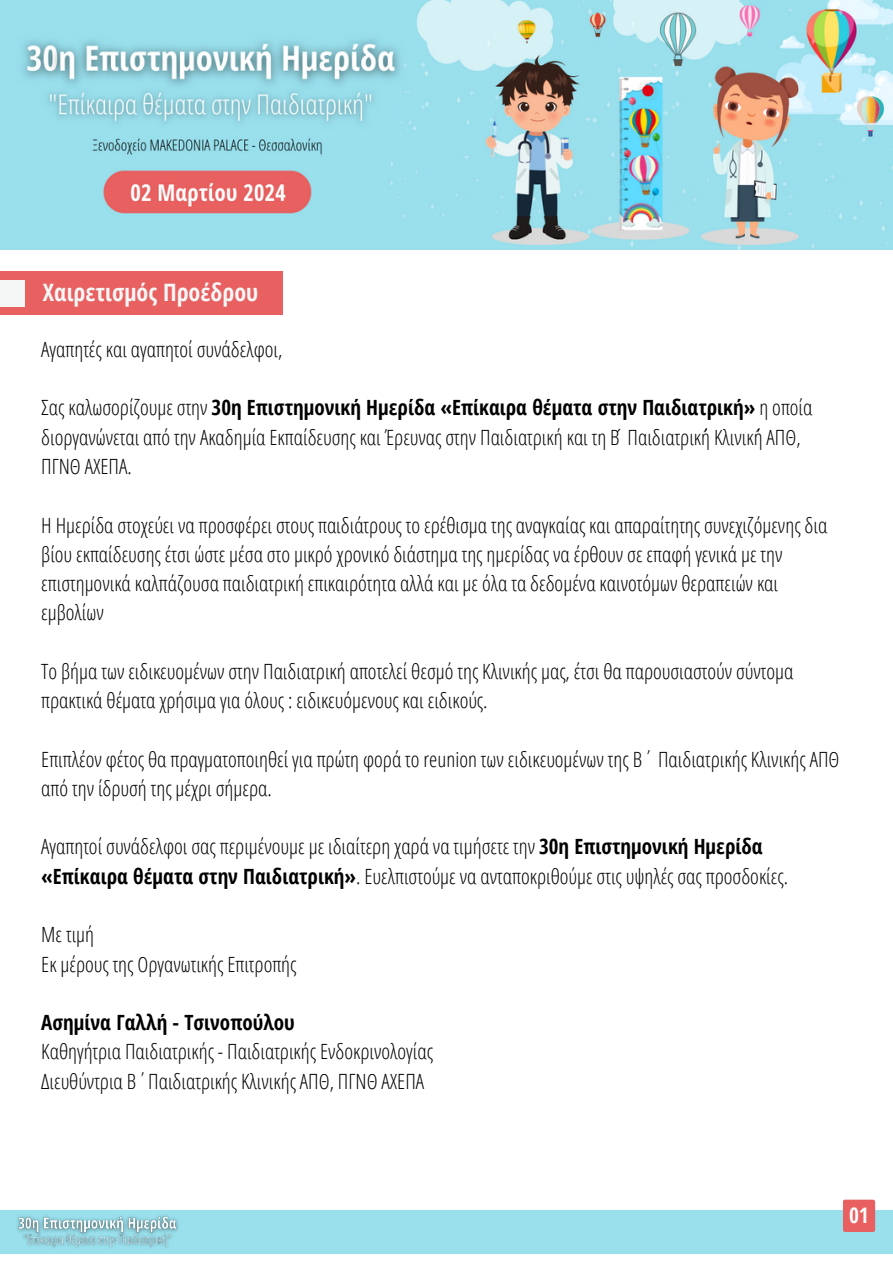
<style>
.page{position:relative;width:893px;height:1264px;background:#fff}
.page>*{position:absolute;margin:0;border:0;box-sizing:border-box;transform-origin:0 0}
.t1{font:700 24px "Open Sans Condensed";color:#f5f6f6}
.t2{font:700 21.3px "Open Sans Condensed";color:#fcfbfb}
.t3{font:300 21px/29.2px "Open Sans Condensed";color:#000}
.s1{font-weight:700}
</style>
<div class="page">
<img style="left:0;top:0;width:892px;height:249px">
<div style="left:0;top:1209px;width:892px;height:44px;background:#99dfec"></div>
<div style="left:842px;top:1199px;width:33px;height:32px;background:#e86060;border-radius:2px"></div>
<img style="left:17px;top:1215px;width:161px;height:17px">
<img style="left:19px;top:1229px;width:156px;height:19px">
<div style="left:0;top:272px;width:283px;height:43px;background:#e86060"></div>
<div style="left:0;top:280px;width:25px;height:27px;background:#f5f6f6"></div>
<p class="t1" style="left:43px;top:276px;width:217px">Χαιρετισμός Προέδρου</p>
<p class="t3" style="left:41px;top:334px;width:243px">Αγαπητές και αγαπητοί συνάδελφοι,</p>
<h1 class="t3" style="left:41px;top:393px;width:772px">Σας καλωσορίζουμε στην <span class="s1">30η Επιστημονική Ημερίδα «Επίκαιρα θέματα στην Παιδιατρική»</span> η οποία διοργανώνεται από την Ακαδημία Εκπαίδευσης και Έρευνας στην Παιδιατρική και τη Β ́Παιδιατρική́ Κλινική́ ΑΠΘ,<br>ΠΓΝΘ ΑΧΕΠΑ.</h1>
<h2 class="t3" style="left:41px;top:510px;width:787px">Η Ημερίδα στοχεύει να προσφέρει στους παιδιάτρους το ερέθισμα της αναγκαίας και απαραίτητης συνεχιζόμενης δια βίου εκπαίδευσης έτσι ώστε μέσα στο μικρό χρονικό διάστημα της ημερίδας να έρθουν σε επαφή γενικά με την επιστημονικά καλπάζουσα παιδιατρική επικαιρότητα αλλά και με όλα τα δεδομένα καινοτόμων θεραπειών και εμβολίων</h2>
<h2 class="t3" style="left:41px;top:656px;width:753px">Το βήμα των ειδικευομένων στην Παιδιατρική αποτελεί θεσμό της Κλινικής μας, έτσι θα παρουσιαστούν σύντομα πρακτικά θέματα χρήσιμα για όλους : ειδικευόμενους και ειδικούς.</h2>
<h2 class="t3" style="left:41px;top:744px;width:799px">Επιπλέον φέτος θα πραγματοποιηθεί για πρώτη φορά το reunion των ειδικευομένων της Β΄ Παιδιατρικής Κλινικής ΑΠΘ από την ίδρυσή της μέχρι σήμερα.</h2>
<h2 class="t3" style="left:41px;top:831px;width:748px">Αγαπητοί συνάδελφοι σας περιμένουμε με ιδιαίτερη χαρά να τιμήσετε την <span class="s1">30η Επιστημονική Ημερίδα «Επίκαιρα θέματα στην Παιδιατρική»</span>. Ευελπιστούμε να ανταποκριθούμε στις υψηλές σας προσδοκίες.</h2>
<h2 class="t3" style="left:41px;top:919px;width:257px">Με τιμή<br>Εκ μέρους της Οργανωτικής Επιτροπής</h2>
<h2 class="t3" style="left:41px;top:1007px;width:393px"><span class="s1">Ασημίνα Γαλλή - Τσινοπούλου<br></span>Καθηγήτρια Παιδιατρική ς - Παιδιατρική ς Ενδοκρινολογίας<br>Διευθύντρια Β΄Παιδιατρικής Κλινικής ΑΠΘ, ΠΓΝΘ ΑΧΕΠΑ</h2>
<h2 class="t2" style="left:849px;top:1200px;width:21px">01</h2>
</div>
